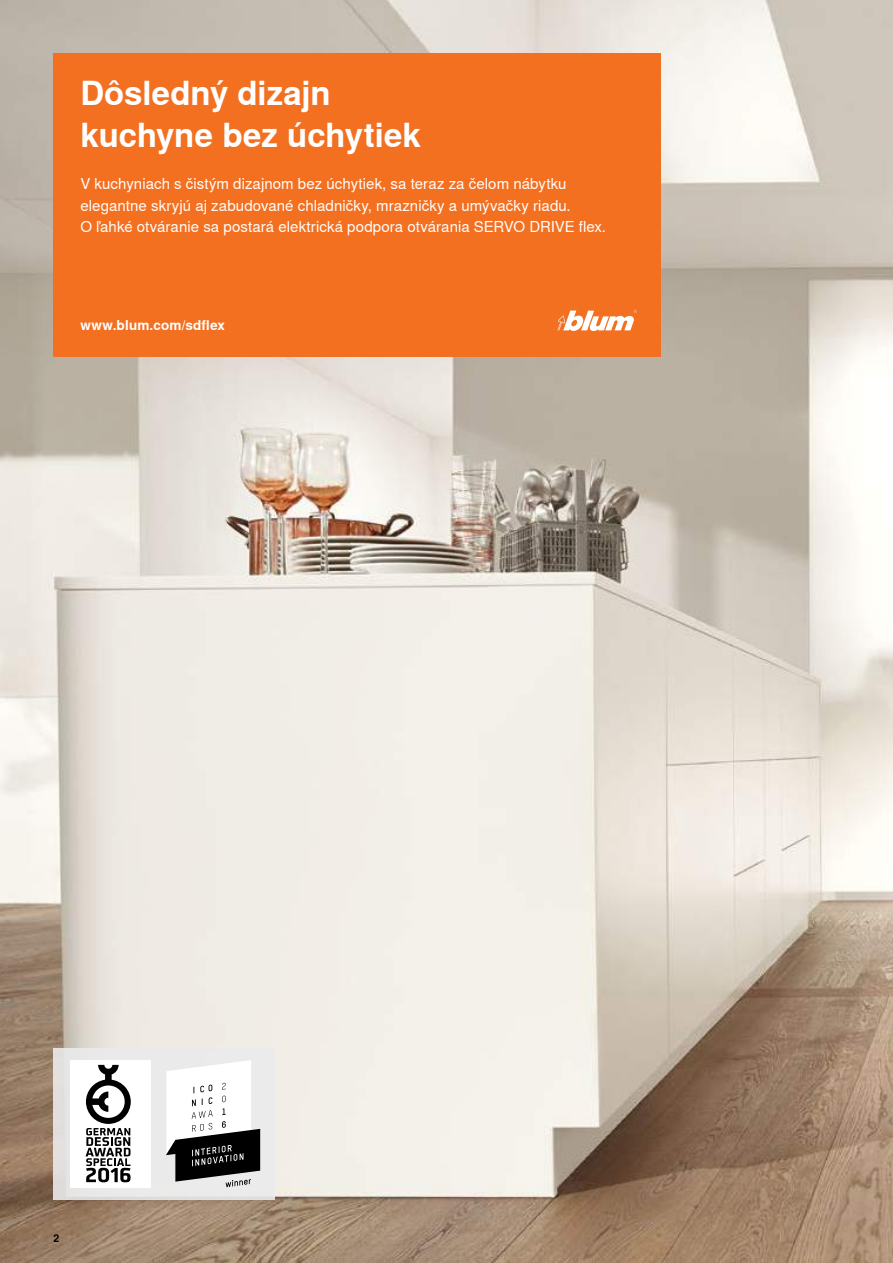
<style>
.page{position:relative;width:893px;height:1263px;background:#fff}
.page>*{position:absolute;margin:0;border:0;box-sizing:border-box;transform-origin:0 0}
.t1{font:700 33px/42px "Nimbus Sans Global";color:#fff}
.t2{font:15px/21px "Nimbus Sans Global";letter-spacing:.005em;color:#fff}
.t3{font:700 13.5px "Nimbus Sans Global";letter-spacing:.015em;color:#fff}
.t4{font:700 10.5px "Nimbus Sans Global";color:#000}
</style>
<div class="page">
<img style="left:0;top:0;width:893px;height:1263px">
<div style="left:54px;top:54px;width:607px;height:303px;background:#f37021"></div>
<svg style="left:557px;top:310px;width:80px;height:21px"></svg>
<div style="left:54px;top:1048px;width:221px;height:152px;background:#ebebec"></div>
<svg style="left:166px;top:1060px;width:94px;height:127px"></svg>
<div style="left:70px;top:1060px;width:81px;height:127px;background:#fff"></div>
<svg style="left:86px;top:1065px;width:45px;height:117px"></svg>
<h1 class="t1" style="left:80px;top:73px;width:342px">Dôsledný dizajn kuchyne bez úchytiek</h1>
<p class="t2" style="left:80px;top:174px;width:527px">V kuchyniach s čistým dizajnom bez úchytiek, sa teraz za čelom nábytku elegantne skryjú aj zabudované chladničky, mrazničky a umývačky riadu.<br>O ľahké otváranie sa postará elektrická podpora otvárania SERVO DRIVE flex.</p>
<p class="t3" style="left:80px;top:318px;width:146px">www.blum.com/sdflex</p>
<p class="t4" style="left:54px;top:1232px;width:7px">2</p>
</div>
